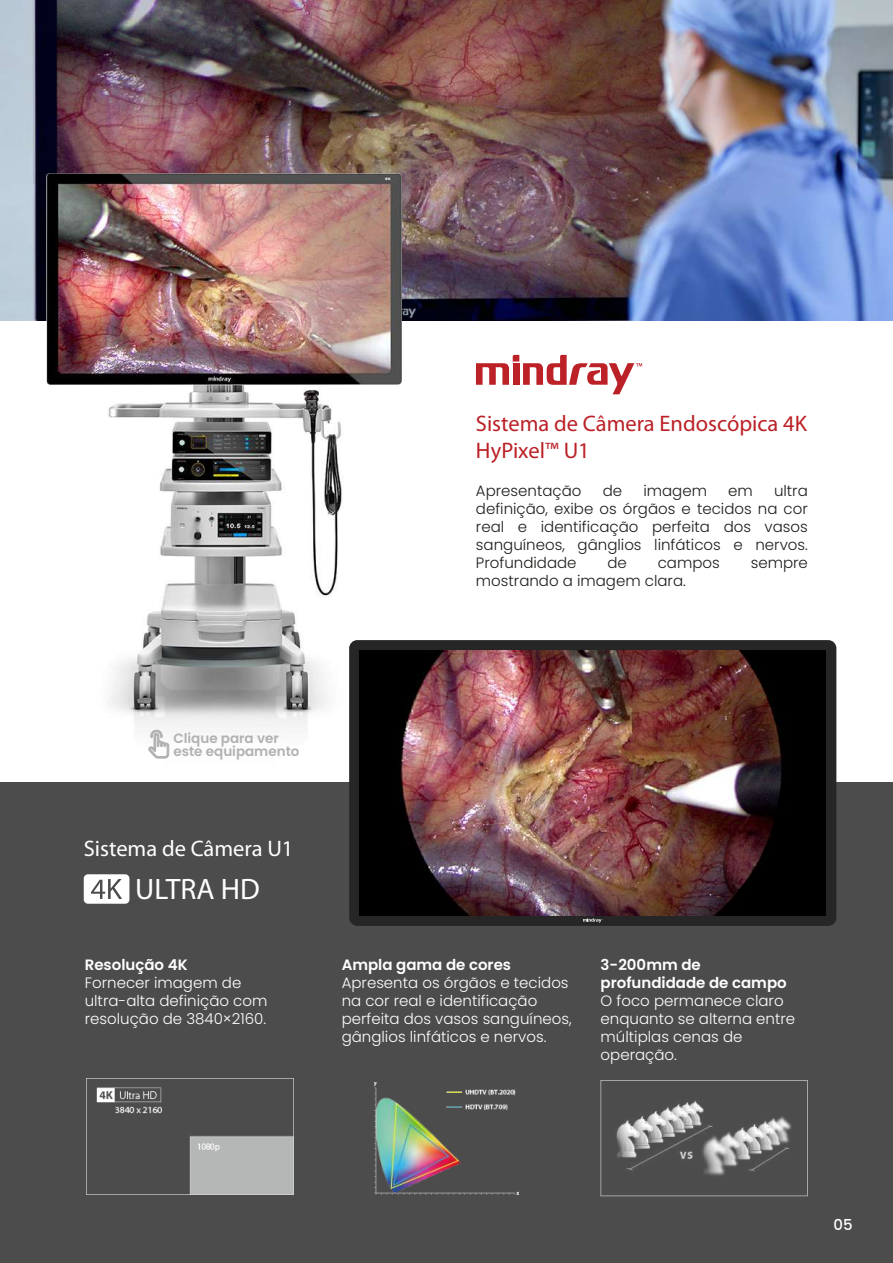
<style>
.page{position:relative;width:893px;height:1263px;background:#fff}
.page>*{position:absolute;margin:0;border:0;box-sizing:border-box;transform-origin:0 0}
.t1{font:29.7px "Myriad Pro";color:#fff}
.t2{font:22.5px/27px "Myriad Pro";color:#bb2127}
.t3{font:22.5px "Myriad Pro";color:#fff}
.t4{font:300 15px/18px "Poppins";color:#fff}
.t5{font:300 15px/18px "Poppins";color:#1d1d1b;text-align:justify}
.t6{font:600 15px/18px "Poppins";color:#fff}
.t7{font:500 15px "Poppins";color:#fff}
.t8{font:600 13.5px/13.5px "Poppins";color:#b1b1b1}
</style>
<div class="page">
<img style="left:0;top:0;width:893px;height:321px">
<svg style="left:476px;top:355px;width:166px;height:39px"></svg>
<img style="left:4px;top:113px;width:444px;height:642px">
<div style="left:0;top:782px;width:893px;height:481px;background:#4c4c4c"></div>
<img style="left:87px;top:1078px;width:207px;height:116px">
<img style="left:375px;top:1082px;width:143px;height:112px">
<img style="left:601px;top:1080px;width:207px;height:116px">
<div style="left:349px;top:640px;width:487px;height:286px;background:#262626;border-radius:8px"></div>
<img style="left:360px;top:651px;width:466px;height:264px">
<svg style="left:583px;top:918px;width:20px;height:5px"></svg>
<svg style="left:84px;top:874px;width:45px;height:30px"></svg>
<svg style="left:148px;top:730px;width:21px;height:29px"></svg>
<h2 class="t2" style="left:476px;top:410px;width:332px">Sistema de Câmera Endoscópica 4K<br>HyPixel™ U1</h2>
<p class="t5" style="left:476px;top:482px;width:107px">Apresentação</p>
<p class="t5" style="left:603px;top:482px;width:21px">de</p>
<p class="t5" style="left:643px;top:482px;width:65px">imagem</p>
<p class="t5" style="left:728px;top:482px;width:26px">em</p>
<p class="t5" style="left:476px;top:482px;width:333px;text-indent:298px">ultra definição, exibe os órgãos e tecidos na cor real e identificação perfeita dos vasos sanguíneos, gânglios linfáticos e nervos.<br>Profundidade</p>
<p class="t5" style="left:607px;top:554px;width:21px">de</p>
<p class="t5" style="left:658px;top:554px;width:64px">campos</p>
<p class="t5" style="left:751px;top:554px;width:59px">sempre</p>
<p class="t5" style="left:476px;top:572px;width:211px">mostrando a imagem clara.</p>
<p class="t8" style="left:173px;top:731px;width:128px">Clique para ver este equipamento</p>
<h2 class="t3" style="left:84px;top:835px;width:211px">Sistema de Câmera U1</h2>
<h1 class="t1" style="left:135px;top:871px;width:126px">ULTRA HD</h1>
<p class="t6" style="left:85px;top:956px;width:104px">Resolução 4K</p>
<p class="t4" style="left:85px;top:974px;width:184px">Fornecer imagem de ultra-alta definição com resolução de 3840×2160.</p>
<p class="t6" style="left:342px;top:956px;width:171px">Ampla gama de cores</p>
<p class="t4" style="left:342px;top:974px;width:232px">Apresenta os órgãos e tecidos na cor real e identificação perfeita dos vasos sanguíneos, gânglios linfáticos e nervos.</p>
<p class="t6" style="left:601px;top:956px;width:188px">3-200mm de profundidade de campo</p>
<p class="t4" style="left:601px;top:992px;width:196px">O foco permanece claro enquanto se alterna entre múltiplas cenas de operação.</p>
<p class="t7" style="left:833px;top:1216px;width:21px">05</p>
</div>
